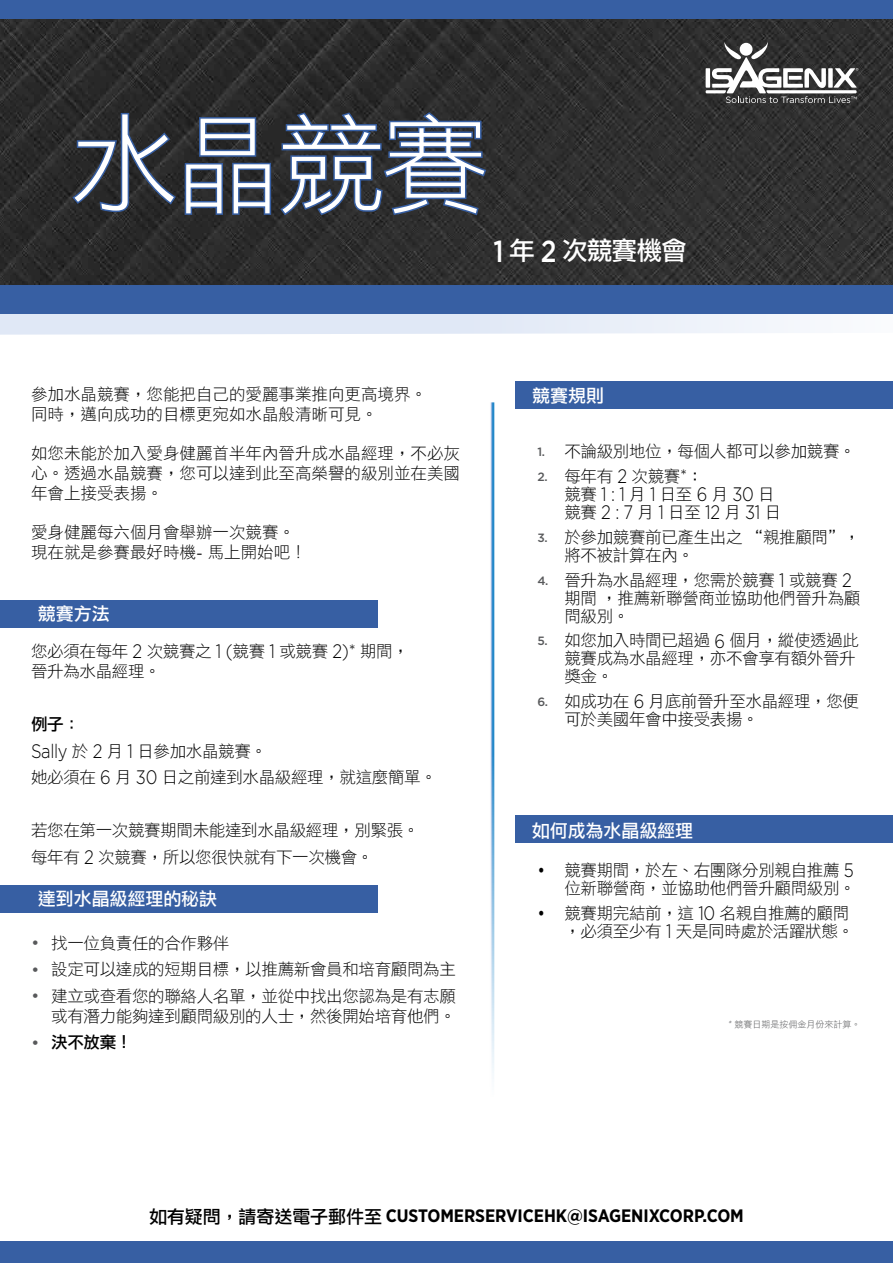
<style>
.page{position:relative;width:893px;height:1263px;background:#fff}
.page>*{position:absolute;margin:0;border:0;box-sizing:border-box;transform-origin:0 0}
.t1{font:108px "DF Li Hei Lt WIN BF";color:#fff}
.t2{font:25.8px "DF Li Hei Md WIN BF";letter-spacing:-.04em;color:#fff}
.t3{font:300 19.5px "Gotham";color:#000;scale:.85 1}
.t4{font:700 18px "Gotham Narrow";letter-spacing:-.005em;color:#000}
.t5{font:18px "DF Li Hei Md WIN BF";letter-spacing:-.005em;color:#fff}
.t6{font:16.5px/18px "DF Li Hei Lt WIN BF";letter-spacing:-.02em;color:#000}
.t7{font:16.5px/19.8px "DF Li Hei Lt WIN BF";color:#000}
.t8{font:16.5px "DF Li Hei Md WIN BF";letter-spacing:-.02em;color:#000}
.t9{font:9px "DF Li Hei Lt WIN BF";color:#58595b}
.s1{font-family:"Gotham";font-weight:500;font-size:30.45px}
.s2{font-family:"Gotham";font-weight:300;font-size:19.5px}
.s3{font-family:"Gotham";font-weight:300}
.s4{font-family:"Gotham";font-weight:300;font-size:18px;color:#58595b}
.s5{font-family:"Gotham";font-weight:500;font-size:12px;color:#58595b}
.s6{font-family:"DF Li Hei Lt WIN BF";font-weight:400;font-size:16.5px}
.s7{font-family:"Gotham";font-weight:300;font-style:italic}
.s8{font-family:"DF Li Hei Md WIN BF";font-weight:400}
</style>
<div class="page">
<svg style="left:0;top:314px;width:800px;height:21px"></svg>
<div style="left:0;top:1241px;width:893px;height:22px;background:#375fa3"></div>
<img style="left:0;top:18px;width:893px;height:268px">
<div style="left:0;top:286px;width:893px;height:28px;background:#375fa3"></div>
<div style="left:0;top:600px;width:378px;height:27px;background:#375fa3"></div>
<div style="left:0;top:886px;width:378px;height:27px;background:#375fa3"></div>
<svg style="left:706px;top:42px;width:152px;height:61px"></svg>
<svg style="left:490px;top:402px;width:4px;height:674px;background:#95c1e3"></svg>
<div style="left:516px;top:381px;width:377px;height:27px;background:#375fa3"></div>
<div style="left:516px;top:815px;width:377px;height:27px;background:#375fa3"></div>
<div style="left:0;top:0;width:893px;height:18px;background:#375fa3"></div>
<svg style="left:70px;top:110px;width:418px;height:107px;background:#2e3a4e"></svg>
<h1 class="t1" style="left:70px;top:110px;width:421px">水晶競賽</h1>
<h2 class="t2" style="left:493px;top:237px;width:195px"><span class="s1">1</span> 年 <span class="s1">2</span> 次競賽機會</h2>
<p class="t7" style="left:31px;top:384px;width:397px">參加水晶競賽，您能把自己的愛麗事業推向更高境界。同時，邁向成功的目標更宛如水晶般清晰可見。</p>
<p class="t6" style="left:31px;top:443px;width:430px;line-height:19.8px;text-align:justify">如您未能於加入愛身健麗首半年內晉升成水晶經理，不必灰心。透過水晶競賽，您可以達到此至高榮譽的級別並在美國年會上接受表揚。</p>
<p class="t7" style="left:31px;top:522px;width:277px">愛身健麗每六個月會舉辦一次競賽。現在就是參賽最好時機<span class="s2">-</span> 馬上開始吧！</p>
<p class="t5" style="left:38px;top:604px;width:73px">競賽方法</p>
<p class="t6" style="left:31px;top:641px;width:379px;line-height:19.8px">您必須在每年 <span class="s2">2</span> 次競賽之 <span class="s2">1 (</span>競賽 <span class="s2">1</span> 或競賽 <span class="s2">2)</span><span class="s3">*</span> 期間，晉升為水晶經理。</p>
<p class="t8" style="left:31px;top:716px;width:50px">例子：</p>
<p class="t6" style="left:31px;top:737px;width:407px;line-height:26.5px"><span class="s2">Sally</span> 於 <span class="s2">2</span> 月 <span class="s2">1</span> 日參加水晶競賽。<br>她必須在 <span class="s2">6</span> 月 <span class="s2">30</span> 日之前達到水晶級經理，就這麼簡單。</p>
<p class="t6" style="left:31px;top:817px;width:390px;line-height:26.5px">若您在第一次競賽期間未能達到水晶級經理，別緊張。每年有 <span class="s2">2</span> 次競賽，所以您很快就有下一次機會。</p>
<p class="t5" style="left:38px;top:890px;width:181px">達到水晶級經理的秘訣</p>
<p class="t6" style="left:31px;top:934px;width:200px"><span class="s4">•</span> 找一位負責任的合作夥伴</p>
<p class="t6" style="left:31px;top:960px;width:426px"><span class="s4">•</span> 設定可以達成的短期目標，以推薦新會員和培育顧問為主</p>
<p class="t6" style="left:31px;top:986px;width:426px;line-height:19.8px;text-align:right"><span class="s4">•</span> 建立或查看您的聯絡人名單，並從中找出您認為是有志願或有潛力能夠達到顧問級別的人士，然後開始培育他們。</p>
<p class="t8" style="left:31px;top:1034px;width:103px"><span class="s4">•</span> 決不放棄！</p>
<p class="t5" style="left:532px;top:387px;width:73px">競賽規則</p>
<p class="t6" style="left:537px;top:442px;width:320px"><span class="s5">1.</span> 不論級別地位，每個人都可以參加競賽。</p>
<p class="t6" style="left:564px;top:467px;width:212px;text-indent:-27px"><span class="s5">2.</span> 每年有 <span class="s2">2</span> 次競賽<span class="s3">*</span>：<br>競賽 <span class="s2">1 : 1</span> 月 <span class="s2">1</span> 日至 <span class="s2">6</span> 月 <span class="s2">30</span> 日</p>
<p class="t3" style="left:564px;top:500px;width:257px"><span class="s6">競賽</span> 2 : 7 <span class="s6">月</span> 1 <span class="s6">日至</span> 12 <span class="s6">月</span> 31 <span class="s6">日</span></p>
<p class="t6" style="left:564px;top:528px;width:298px;text-indent:-27px"><span class="s5">3.</span> 於參加競賽前已產生出之 “親推顧問＂，將不被計算在內。</p>
<p class="t6" style="left:564px;top:571px;width:298px;text-indent:-27px"><span class="s5">4.</span> 晉升為水晶經理，您需於競賽 <span class="s2">1</span> 或競賽 <span class="s2">2</span>期間，推薦新聯營商並協助他們晉升為顧問級別。</p>
<p class="t6" style="left:564px;top:631px;width:296px;text-indent:-27px"><span class="s5">5.</span> 如您加入時間已超過 <span class="s2">6</span> 個月，縱使透過此競賽成為水晶經理，亦不會享有額外晉升獎金。</p>
<p class="t6" style="left:564px;top:692px;width:296px;text-indent:-27px"><span class="s5">6.</span> 如成功在 <span class="s2">6</span> 月底前晉升至水晶經理，您便可於美國年會中接受表揚。</p>
<p class="t5" style="left:532px;top:822px;width:163px">如何成為水晶級經理</p>
<p class="t6" style="left:537px;top:861px;width:320px;text-align:right"><span class="s2">•</span> 競賽期間，於左、右團隊分別親自推薦 <span class="s2">5</span>位新聯營商，並協助他們晉升顧問級別。</p>
<p class="t6" style="left:537px;top:904px;width:318px;text-align:right"><span class="s2">•</span> 競賽期完結前，這 <span class="s2">10</span> 名親自推薦的顧問，必須至少有 <span class="s2">1</span> 天是同時處於活躍狀態。</p>
<p class="t9" style="left:728px;top:1019px;width:134px"><span class="s7">*</span> 競賽日期是按佣金月份來計算。</p>
<p class="t4" style="left:149px;top:1204px;width:596px"><span class="s8">如有疑問，請寄送電子郵件至</span> CUSTOMERSERVICEHK@ISAGENIXCORP.COM</p>
</div>
